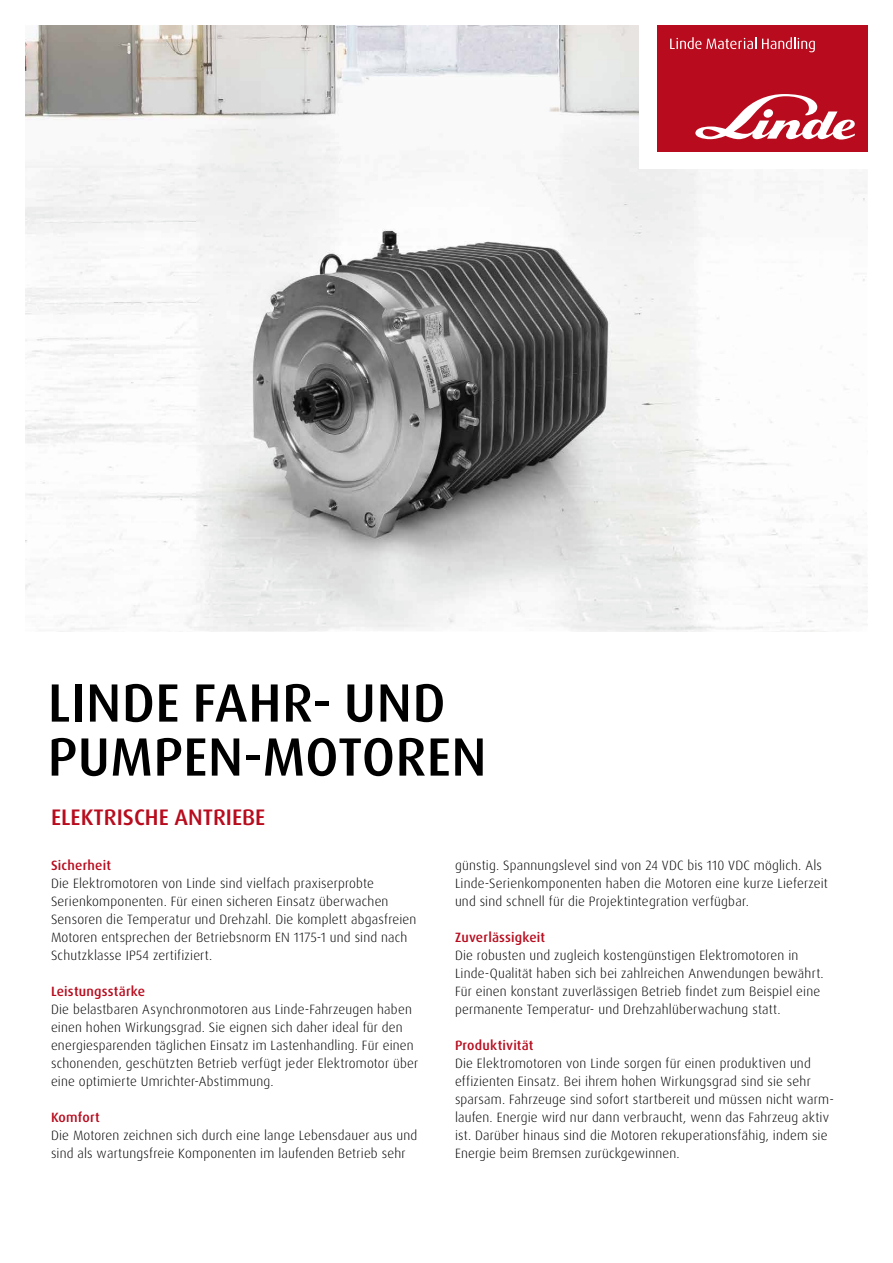
<style>
.page{position:relative;width:893px;height:1263px;background:#fff}
.page>*{position:absolute;margin:0;border:0;box-sizing:border-box;transform-origin:0 0}
.t1{font:500 54px/54px "Dax Pro";letter-spacing:.005em;color:#000}
.t2{font:500 22.5px "Dax Pro";color:#b80c1e}
.t3{font:300 13.5px/18px "Dax Pro";letter-spacing:.015em;color:#000}
.t4{font:500 13.5px "Dax Pro";letter-spacing:.015em;color:#b80c1e}
</style>
<div class="page">
<img style="left:26px;top:26px;width:841px;height:605px">
<div style="left:640px;top:0;width:253px;height:169px;background:#fff"></div>
<div style="left:657px;top:26px;width:210px;height:126px;background:#b80c1e"></div>
<svg style="left:695px;top:94px;width:160px;height:46px"></svg>
<svg style="left:670px;top:37px;width:86px;height:12px"></svg>
<svg style="left:762px;top:37px;width:53px;height:15px"></svg>
<h1 class="t1" style="left:48px;top:676px;width:440px">LINDE FAHR- UND<br>PUMPEN-MOTOREN</h1>
<h2 class="t2" style="left:51px;top:802px;width:216px">ELEKTRISCHE ANTRIEBE</h2>
<p class="t4" style="left:51px;top:857px;width:62px">Sicherheit</p>
<p class="t3" style="left:51px;top:874px;width:367px">Die Elektromotoren von Linde sind vielfach praxiserprobte Serienkomponenten. Für einen sicheren Einsatz überwachen Sensoren die Temperatur und Drehzahl. Die komplett abgasfreien Motoren entsprechen der Betriebsnorm EN 1175-1 und sind nach Schutzklasse IP54 zertifiziert.</p>
<p class="t4" style="left:51px;top:983px;width:96px">Leistungsstärke</p>
<p class="t3" style="left:51px;top:1000px;width:369px">Die belastbaren Asynchronmotoren aus Linde-Fahrzeugen haben einen hohen Wirkungsgrad. Sie eignen sich daher ideal für den energiesparenden täglichen Einsatz im Lastenhandling. Für einen schonenden, geschützten Betrieb verfügt jeder Elektromotor über eine optimierte Umrichter-Abstimmung.</p>
<p class="t4" style="left:51px;top:1109px;width:50px">Komfort</p>
<p class="t3" style="left:51px;top:1126px;width:368px">Die Motoren zeichnen sich durch eine lange Lebensdauer aus und sind als wartungsfreie Komponenten im laufenden Betrieb sehr</p>
<p class="t3" style="left:455px;top:856px;width:374px">günstig. Spannungslevel sind von 24 VDC bis 110 VDC möglich. Als<br>Linde-Serienkomponenten haben die Motoren eine kurze Lieferzeit und sind schnell für die Projektintegration verfügbar.</p>
<p class="t4" style="left:455px;top:929px;width:92px">Zuverlässigkeit</p>
<p class="t3" style="left:455px;top:946px;width:370px">Die robusten und zugleich kostengünstigen Elektromotoren in Linde-Qualität haben sich bei zahlreichen Anwendungen bewährt.<br>Für einen konstant zuverlässigen Betrieb findet zum Beispiel eine permanente Temperatur- und Drehzahlüberwachung statt.</p>
<p class="t4" style="left:455px;top:1037px;width:80px">Produktivität</p>
<p class="t3" style="left:455px;top:1054px;width:380px">Die Elektromotoren von Linde sorgen für einen produktiven und effizienten Einsatz. Bei ihrem hohen Wirkungsgrad sind sie sehr sparsam. Fahrzeuge sind sofort startbereit und müssen nicht warm&shy;laufen. Energie wird nur dann verbraucht, wenn das Fahrzeug aktiv ist. Darüber hinaus sind die Motoren rekuperationsfähig, indem sie Energie beim Bremsen zurückgewinnen.</p>
</div>
